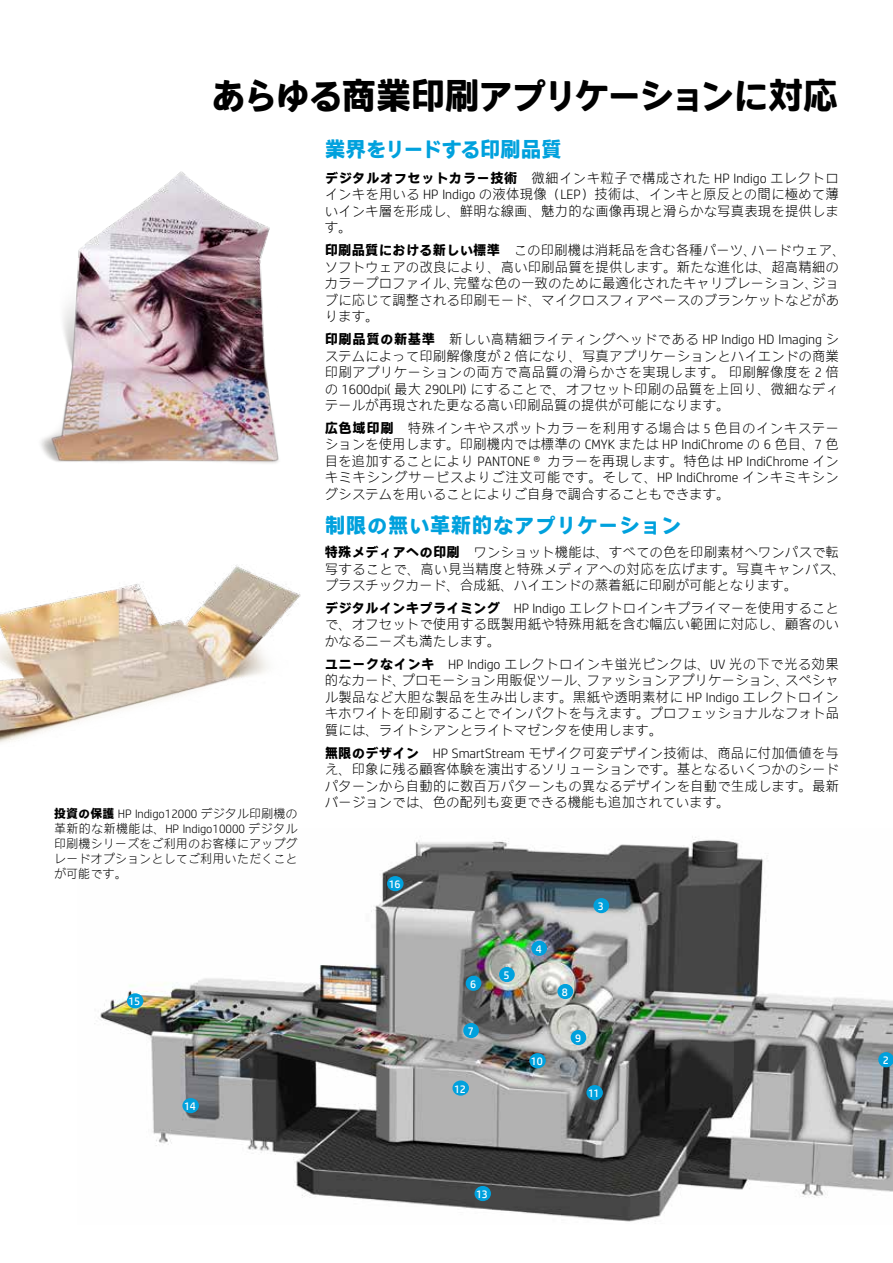
<style>
.page{position:relative;width:893px;height:1263px;background:#fff}
.page>*{position:absolute;margin:0;border:0;box-sizing:border-box;transform-origin:0 0}
.t1{font:700 36px "HP Simplified Jpan";letter-spacing:-.09em;color:#000}
.t2{font:700 21px "HP Simplified Jpan";color:#00a1dd}
.t3{font:700 21px "HP Simplified Jpan";letter-spacing:-.03em;color:#00a1dd}
.t4{font:300 13.5px/16.5px "HP Simplified Jpan";letter-spacing:.005em;color:#000;text-align:justify}
.t5{font:300 12.15px/14.9px "HP Simplified Jpan";letter-spacing:.005em;color:#000;text-align:justify}
.t6{font:11.25px "HP Simplified";letter-spacing:-.04em;color:#fff}
.s1{font-weight:700}
</style>
<div class="page">
<img style="left:94px;top:836px;width:799px;height:386px">
<div style="left:557px;top:984px;width:16px;height:15px;background:#00a1dd;border-radius:50%"></div>
<div style="left:531px;top:941px;width:16px;height:15px;background:#00a1dd;border-radius:50%"></div>
<div style="left:571px;top:1030px;width:15px;height:15px;background:#00a1dd;border-radius:50%"></div>
<div style="left:586px;top:1085px;width:17px;height:15px;background:#00a1dd;border-radius:50%"></div>
<div style="left:452px;top:1080px;width:17px;height:16px;background:#00a1dd;border-radius:50%"></div>
<div style="left:474px;top:1186px;width:17px;height:15px;background:#00a1dd;border-radius:50%"></div>
<div style="left:182px;top:1098px;width:17px;height:15px;background:#00a1dd;border-radius:50%"></div>
<div style="left:127px;top:993px;width:16px;height:15px;background:#00a1dd;border-radius:50%"></div>
<div style="left:387px;top:876px;width:17px;height:15px;background:#00a1dd;border-radius:50%"></div>
<div style="left:529px;top:1053px;width:17px;height:15px;background:#00a1dd;border-radius:50%"></div>
<svg style="left:878px;top:1052px;width:15px;height:15px"></svg>
<div style="left:463px;top:1023px;width:16px;height:15px;background:#00a1dd;border-radius:50%"></div>
<div style="left:466px;top:976px;width:15px;height:15px;background:#00a1dd;border-radius:50%"></div>
<div style="left:499px;top:967px;width:16px;height:15px;background:#00a1dd;border-radius:50%"></div>
<div style="left:593px;top:898px;width:16px;height:15px;background:#00a1dd;border-radius:50%"></div>
<img style="left:0;top:565px;width:301px;height:178px">
<img style="left:41px;top:171px;width:238px;height:292px">
<h1 class="t1" style="left:210px;top:74px;width:630px">あらゆる商業印刷アプリケーションに対応</h1>
<h2 class="t3" style="left:325px;top:137px;width:239px">業界をリードする印刷品質</h2>
<p class="t4" style="left:325px;top:170px;width:516px"><span class="s1">デジタルオフセットカラー技術　</span>微細インキ粒子で構成された HP Indigo エレクトロインキを用いる HP Indigo の液体現像（LEP）技術は、インキと原反との間に極めて薄いインキ層を形成し、鮮明な線画、魅力的な画像再現と滑らかな写真表現を提供します。</p>
<p class="t4" style="left:325px;top:242px;width:523px;text-align:left"><span class="s1">印刷品質における新しい標準</span>　この印刷機は消耗品を含む各種パーツ、ハードウェア、ソフトウェアの改良により、高い印刷品質を提供します。新たな進化は、超高精細のカラープロファイル、完璧な色の一致のために最適化されたキャリブレーション、ジョブに応じて調整される印刷モード、マイクロスフィアベースのブランケットなどがあります。</p>
<p class="t4" style="left:325px;top:331px;width:516px"><span class="s1">印刷品質の新基準</span>　新しい高精細ライティングヘッドである HP Indigo HD Imaging システムによって印刷解像度が 2 倍になり、写真アプリケーションとハイエンドの商業印刷アプリケーションの両方で高品質の滑らかさを実現します。 印刷解像度を 2 倍の 1600dpi( 最大 290LPI) にすることで、オフセット印刷の品質を上回り、微細なディテールが再現された更なる高い印刷品質の提供が可能になります。</p>
<p class="t4" style="left:325px;top:420px;width:516px"><span class="s1">広色域印刷</span>　特殊インキやスポットカラーを利用する場合は 5 色目のインキステーションを使用します。印刷機内では標準の CMYK または HP IndiChrome の 6 色目、7 色目を追加することにより PANTONE® カラーを再現します。特色は HP IndiChrome インキミキシングサービスよりご注文可能です。そして、HP IndiChrome インキミキシングシステムを用いることによりご自身で調合することもできます。</p>
<h2 class="t2" style="left:325px;top:512px;width:358px">制限の無い革新的なアプリケーション</h2>
<p class="t4" style="left:325px;top:544px;width:523px;text-align:left"><span class="s1">特殊メディアへの印刷</span>　ワンショット機能は、すべての色を印刷素材へワンパスで転写することで、高い見当精度と特殊メディアへの対応を広げます。写真キャンバス、プラスチックカード、合成紙、ハイエンドの蒸着紙に印刷が可能となります。</p>
<p class="t4" style="left:325px;top:600px;width:516px"><span class="s1">デジタルインキプライミング</span>　HP Indigo エレクトロインキプライマーを使用することで、オフセットで使用する既製用紙や特殊用紙を含む幅広い範囲に対応し、顧客のいかなるニーズも満たします。</p>
<p class="t4" style="left:325px;top:656px;width:516px"><span class="s1">ユニークなインキ</span>　HP Indigo エレクトロインキ蛍光ピンクは、UV 光の下で光る効果的なカード、プロモーション用販促ツール、ファッションアプリケーション、スペシャル製品など大胆な製品を生み出します。黒紙や透明素材に HP Indigo エレクトロインキホワイトを印刷することでインパクトを与えます。プロフェッショナルなフォト品質には、ライトシアンとライトマゼンタを使用します。</p>
<p class="t4" style="left:325px;top:745px;width:516px"><span class="s1">無限のデザイン</span>　HP SmartStream モザイク可変デザイン技術は、商品に付加価値を与え、印象に残る顧客体験を演出するソリューションです。基となるいくつかのシードパターンから自動的に数百万パターンもの異なるデザインを自動で生成します。最新バージョンでは、色の配列も変更できる機能も追加されています。</p>
<p class="t5" style="left:54px;top:807px;width:245px"><span class="s1">投資の保護</span> HP Indigo12000 デジタル印刷機の革新的な新機能は、HP Indigo10000 デジタル印刷機シリーズをご利用のお客様にアップグレードオプションとしてご利用いただくことが可能です。</p>
<p class="t6" style="left:389px;top:878px;width:13px">16</p>
<p class="t6" style="left:129px;top:995px;width:13px">15</p>
<p class="t6" style="left:184px;top:1100px;width:13px">14</p>
<p class="t6" style="left:470px;top:977px;width:8px">6</p>
<p class="t6" style="left:468px;top:1025px;width:8px">7</p>
<p class="t6" style="left:454px;top:1082px;width:13px">12</p>
<p class="t6" style="left:503px;top:969px;width:8px">5</p>
<p class="t6" style="left:536px;top:942px;width:8px">4</p>
<p class="t6" style="left:598px;top:900px;width:8px">3</p>
<p class="t6" style="left:562px;top:986px;width:8px">8</p>
<p class="t6" style="left:575px;top:1032px;width:8px">9</p>
<p class="t6" style="left:531px;top:1055px;width:13px">10</p>
<p class="t6" style="left:883px;top:1054px;width:8px">2</p>
<p class="t6" style="left:588px;top:1087px;width:13px">11</p>
<p class="t6" style="left:476px;top:1188px;width:13px">13</p>
</div>
